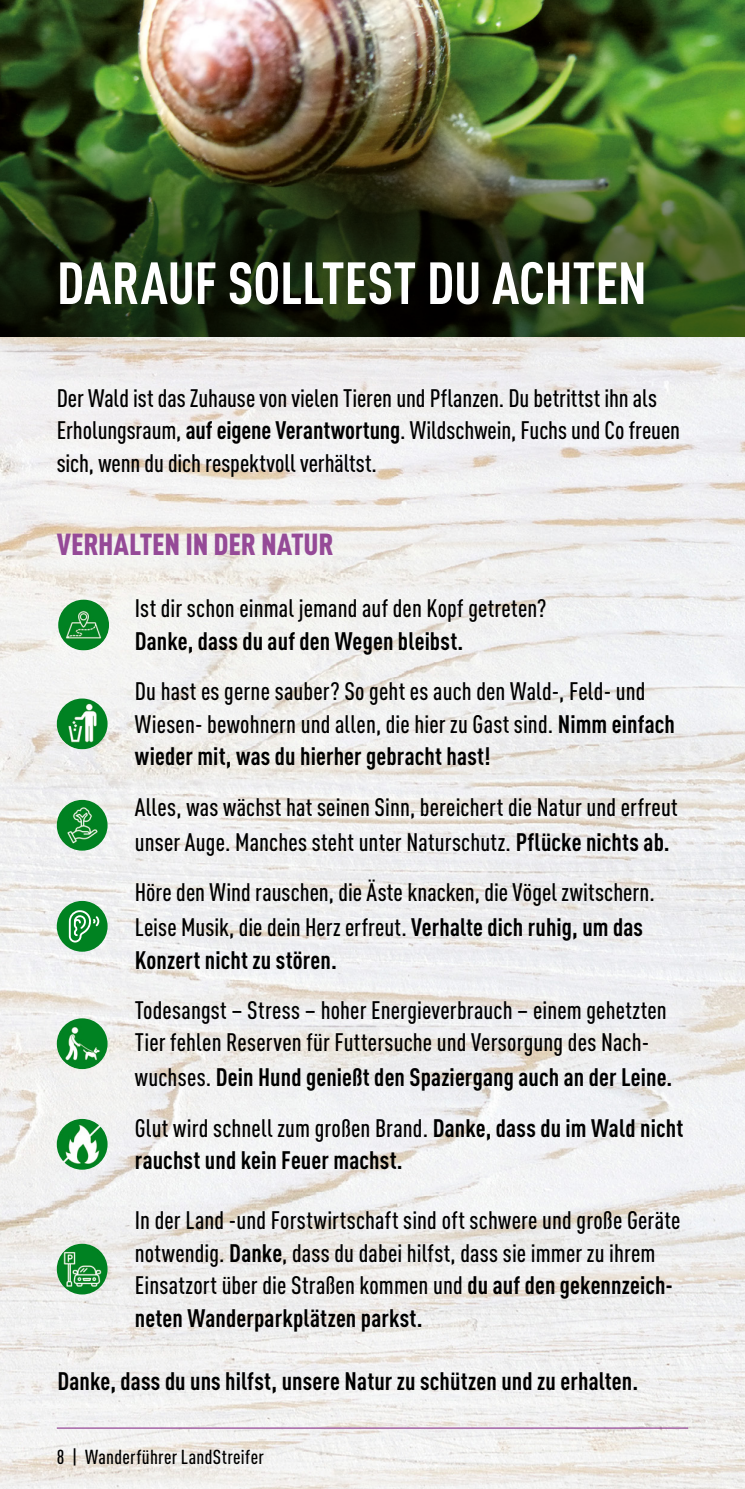
<style>
.page{position:relative;width:745px;height:1489px;background:#fff}
.page>*{position:absolute;margin:0;border:0;box-sizing:border-box;transform-origin:0 0}
.t1{font:700 58.5px "DIN Cond";letter-spacing:-.005em;color:#fff}
.t2{font:900 30px "DIN Cond";letter-spacing:-.005em;color:#954a97}
.t3{font:500 25px/32.5px "DIN Cond";letter-spacing:.005em;color:#000}
.t4{font:700 25px/50.2px "DIN Cond";letter-spacing:.005em;color:#000}
.t5{font:500 20px "DIN Cond";letter-spacing:.015em;color:#000}
.s1{font-weight:700}
.s2{font-weight:500}
</style>
<div class="page">
<img style="left:0;top:337px;width:744px;height:1151px">
<img style="left:0;top:0;width:744px;height:118px">
<img style="left:57px;top:698px;width:50px;height:51px;border-radius:25px">
<img style="left:57px;top:799px;width:50px;height:51px;border-radius:25px">
<img style="left:57px;top:1018px;width:50px;height:51px;border-radius:25px">
<img style="left:57px;top:1118px;width:50px;height:51px;border-radius:25px">
<img style="left:57px;top:1243px;width:50px;height:51px;border-radius:25px">
<div style="left:57px;top:900px;width:50px;height:51px;background:#008221;border-radius:50%"></div>
<svg style="left:69px;top:910px;width:30px;height:32px"></svg>
<img style="left:0;top:118px;width:744px;height:219px">
<hr style="left:57px;top:1427px;width:630px;height:1px;background:#954a97">
<img style="left:58px;top:599px;width:51px;height:51px;border-radius:25px">
<h1 class="t1" style="left:57px;top:247px;width:591px">DARAUF SOLLTEST DU ACHTEN</h1>
<p class="t3" style="left:57px;top:381px;width:624px">Der Wald ist das Zuhause von vielen Tieren und Pflanzen. Du betrittst ihn als<br>Erholungsraum, <span class="s1">auf eigene Verantwortung</span>. Wildschwein, Fuchs und Co freuen sich, wenn du dich respektvoll verhältst.</p>
<p class="t2" style="left:57px;top:525px;width:278px">VERHALTEN IN DER NATUR</p>
<p class="t3" style="left:135px;top:592px;width:413px">Ist dir schon einmal jemand auf den Kopf getreten?</p>
<p class="t4" style="left:135px;top:615px;width:330px">Danke, dass du auf den Wegen bleibst.</p>
<p class="t3" style="left:135px;top:674px;width:541px">Du hast es gerne sauber? So geht es auch den Wald-, Feld- und<br>Wiesen- bewohnern und allen, die hier zu Gast sind. <span class="s1">Nimm einfach wieder mit, was du hierher gebracht hast!</span></p>
<p class="t3" style="left:135px;top:788px;width:544px;line-height:35px">Alles, was wächst hat seinen Sinn, bereichert die Natur und erfreut unser Auge. Manches steht unter Naturschutz. <span class="s1">Pflücke nichts ab.</span></p>
<p class="t3" style="left:135px;top:874px;width:521px;line-height:35px">Höre den Wind rauschen, die Äste knacken, die Vögel zwitschern.<br>Leise Musik, die dein Herz erfreut. <span class="s1">Verhalte dich ruhig, um das</span></p>
<p class="t4" style="left:135px;top:933px;width:203px">Konzert nicht zu stören.</p>
<p class="t3" style="left:135px;top:993px;width:533px">Todesangst – Stress – hoher Energieverbrauch – einem gehetzten<br>Tier fehlen Reserven für Futtersuche und Versorgung des Nach-</p>
<p class="t4" style="left:135px;top:1051px;width:549px"><span class="s2">wuchses.</span> Dein Hund genießt den Spaziergang auch an der Leine.<br><span class="s2">Glut wird schnell zum großen Brand.</span> Danke, dass du im Wald nicht</p>
<p class="t4" style="left:135px;top:1134px;width:269px">rauchst und kein Feuer machst.</p>
<p class="t3" style="left:135px;top:1203px;width:546px">In der Land -und Forstwirtschaft sind oft schwere und große Geräte notwendig. <span class="s1">Danke</span>, dass du dabei hilfst, dass sie immer zu ihrem Einsatzort über die Straßen kommen und <span class="s1">du auf den gekennzeich&shy;neten Wanderparkplätzen parkst.</span></p>
<p class="t4" style="left:57px;top:1354px;width:582px">Danke, dass du uns hilfst, unsere Natur zu schützen und zu erhalten.</p>
<p class="t5" style="left:57px;top:1444px;width:208px">8 | Wanderführer LandStreifer</p>
</div>
